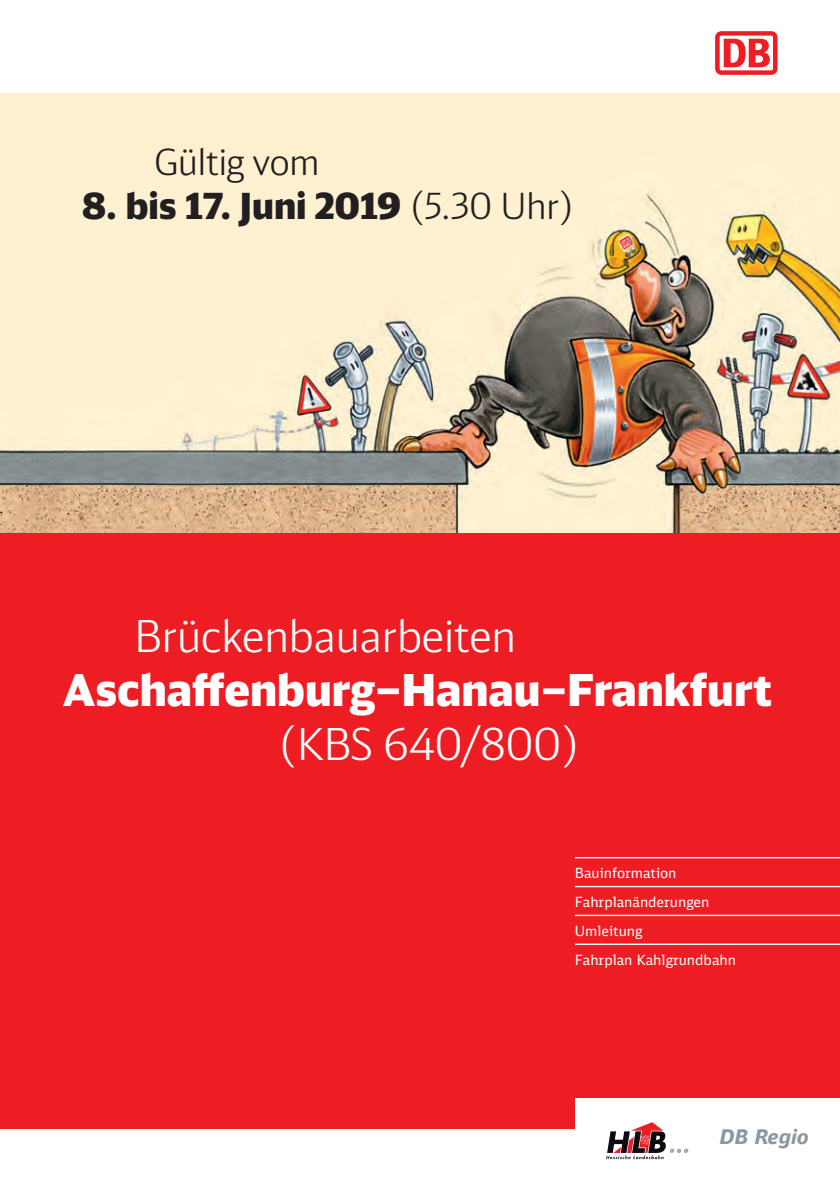
<style>
.page{position:relative;width:840px;height:1191px;background:#fff}
.page>*{position:absolute;margin:0;border:0;box-sizing:border-box;transform-origin:0 0}
.t1{font:300 44px "DB Head";color:#fff}
.t2{font:900 44px "DB Head";color:#fff}
.t3{font:900 36px "DB Head";color:#231f20}
.t4{font:300 36px "DB Head";color:#231f20}
.t5{font:italic 700 20px "DB Sans Alternate";color:#8b98a0}
.t6{font:14px/28.8px "DB Sans";color:#fff}
.s1{font-weight:300}
</style>
<div class="page">
<img style="left:0;top:94px;width:839px;height:439px">
<div style="left:0;top:1053px;width:574px;height:75px;background:#ee1d23"></div>
<div style="left:0;top:533px;width:839px;height:564px;background:#ee1d23"></div>
<hr style="left:574px;top:857px;width:265px;height:1px;background:#fff">
<hr style="left:574px;top:886px;width:265px;height:1px;background:#fff">
<hr style="left:574px;top:914px;width:265px;height:2px;background:#fff">
<hr style="left:574px;top:943px;width:265px;height:2px;background:#fff">
<svg style="left:714px;top:31px;width:63px;height:44px"></svg>
<svg style="left:719px;top:36px;width:53px;height:34px"></svg>
<svg style="left:723px;top:39px;width:46px;height:28px"></svg>
<svg style="left:606px;top:1122px;width:82px;height:37px"></svg>
<h2 class="t4" style="left:154px;top:140px;width:167px">Gültig vom</h2>
<h2 class="t3" style="left:82px;top:182px;width:493px">8. bis 17. Juni 2019 <span class="s1">(5.30 Uhr)</span></h2>
<h1 class="t1" style="left:134px;top:609px;width:383px">Brückenbauarbeiten</h1>
<h1 class="t2" style="left:62px;top:662px;width:710px">Aschaffenburg–Hanau–Frankfurt</h1>
<h1 class="t1" style="left:278px;top:717px;width:302px">(KBS 640/800)</h1>
<p class="t6" style="left:574px;top:858px;width:162px">Bauinformation<br>Fahrplanänderungen<br>Umleitung<br>Fahrplan Kahlgrundbahn</p>
<h3 class="t5" style="left:719px;top:1124px;width:91px">DB Regio</h3>
</div>
